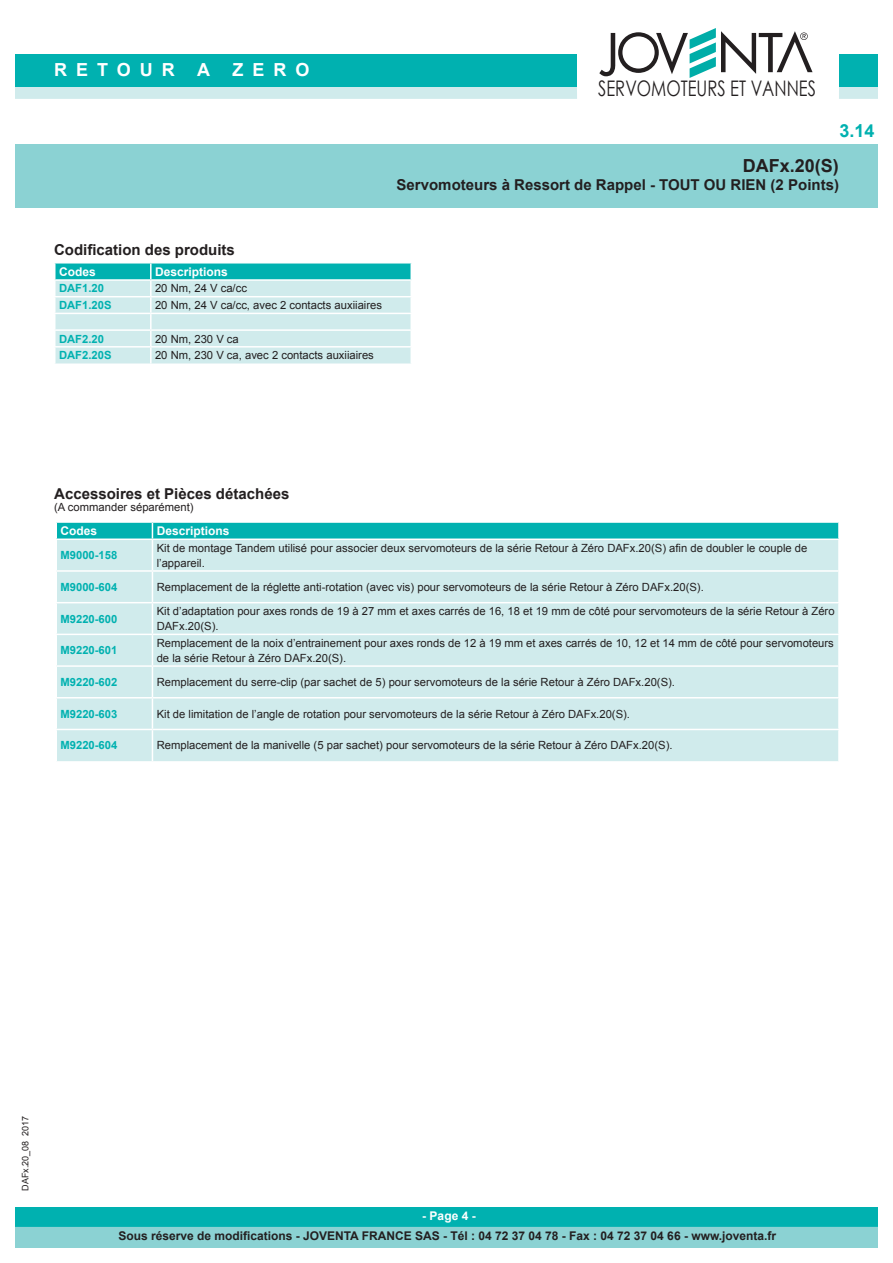
<style>
.page{position:relative;width:893px;height:1263px;background:#fff}
.page>*{position:absolute;margin:0;border:0;box-sizing:border-box;transform-origin:0 0}
.t1{font:21.45px "Century Gothic";color:#231f20;scale:.77 1}
.t2{font:700 18px "Arial";letter-spacing:.5em;color:#fff}
.t3{font:700 18px "Arial";color:#231f20}
.t4{font:700 18px "Arial";color:#00b1b0}
.t5{font:700 15px "Arial";color:#231f20}
.t6{font:700 12px "Arial";color:#231f20}
.t7{font:700 12px "Arial";color:#fff}
.t8{font:11.25px/15px "Arial";color:#231f20}
.t9{font:700 11.25px "Arial";color:#00b1b0}
.t10{font:9px "Arial";color:#231f20}
</style>
<div class="page">
<div style="left:839px;top:86px;width:54px;height:13px;background:#d0ebec"></div>
<div style="left:0;top:1208px;width:893px;height:19px;background:#00b1b0"></div>
<div style="left:0;top:1227px;width:893px;height:36px;background:#8bd2d3"></div>
<div style="left:839px;top:54px;width:54px;height:32px;background:#00b1b0"></div>
<svg style="left:16px;top:86px;width:561px;height:13px;background:#c0e6e7"></svg>
<div style="left:0;top:54px;width:577px;height:32px;background:#00b1b0"></div>
<div style="left:0;top:145px;width:893px;height:63px;background:#8bd2d3"></div>
<svg style="left:599px;top:28px;width:213px;height:50px"></svg>
<div style="left:57px;top:540px;width:781px;height:221px;background:#d0ebec"></div>
<div style="left:56px;top:522px;width:783px;height:16px;background:#00b1b0"></div>
<hr style="left:56px;top:570px;width:96px;height:2px;background:#fff">
<hr style="left:56px;top:602px;width:96px;height:1px;background:#fff">
<hr style="left:56px;top:634px;width:96px;height:1px;background:#fff">
<hr style="left:56px;top:665px;width:96px;height:2px;background:#fff">
<hr style="left:56px;top:697px;width:96px;height:1px;background:#fff">
<hr style="left:56px;top:729px;width:96px;height:1px;background:#fff">
<hr style="left:152px;top:540px;width:1px;height:30px;background:#fff">
<hr style="left:152px;top:572px;width:1px;height:30px;background:#fff">
<hr style="left:152px;top:603px;width:1px;height:31px;background:#fff">
<hr style="left:152px;top:635px;width:1px;height:30px;background:#fff">
<hr style="left:152px;top:667px;width:1px;height:30px;background:#fff">
<hr style="left:152px;top:698px;width:1px;height:31px;background:#fff">
<hr style="left:152px;top:730px;width:1px;height:31px;background:#fff">
<hr style="left:152px;top:570px;width:688px;height:2px;background:#fff">
<hr style="left:152px;top:602px;width:688px;height:1px;background:#fff">
<hr style="left:152px;top:634px;width:688px;height:1px;background:#fff">
<hr style="left:152px;top:665px;width:688px;height:2px;background:#fff">
<hr style="left:152px;top:697px;width:688px;height:1px;background:#fff">
<hr style="left:152px;top:729px;width:688px;height:1px;background:#fff">
<svg style="left:54px;top:263px;width:358px;height:100px;background:#b3e3e4"></svg>
<hr style="left:151px;top:346px;width:261px;height:2px;background:#fff">
<div style="left:0;top:0;width:893px;height:1263px;border:15px solid #fff"></div>
<h2 class="t2" style="left:54px;top:57px;width:257px">RETOUR A ZERO</h2>
<h1 class="t1" style="left:598px;top:74px;width:284px">SERVOMOTEURS ET VANNES</h1>
<h2 class="t4" style="left:839px;top:118px;width:37px">3.14</h2>
<h2 class="t3" style="left:743px;top:153px;width:98px">DAFx.20(S)</h2>
<h3 class="t5" style="left:397px;top:175px;width:444px">Servomoteurs à Ressort de Rappel - TOUT OU RIEN (2 Points)</h3>
<h3 class="t5" style="left:54px;top:239px;width:182px">Codification des produits</h3>
<p class="t7" style="left:59px;top:263px;width:38px">Codes</p>
<p class="t7" style="left:155px;top:263px;width:74px">Descriptions</p>
<p class="t9" style="left:59px;top:281px;width:47px">DAF1.20</p>
<p class="t8" style="left:155px;top:281px;width:93px">20 Nm, 24 V ca/cc</p>
<p class="t9" style="left:59px;top:297px;width:54px">DAF1.20S</p>
<p class="t8" style="left:155px;top:298px;width:228px">20 Nm, 24 V ca/cc, avec 2 contacts auxiiaires</p>
<p class="t9" style="left:59px;top:331px;width:47px">DAF2.20</p>
<p class="t8" style="left:155px;top:331px;width:85px">20 Nm, 230 V ca</p>
<p class="t9" style="left:59px;top:347px;width:54px">DAF2.20S</p>
<p class="t8" style="left:155px;top:348px;width:220px">20 Nm, 230 V ca, avec 2 contacts auxiiaires</p>
<h3 class="t5" style="left:54px;top:483px;width:237px">Accessoires et Pièces détachées</h3>
<p class="t8" style="left:54px;top:499px;width:141px">(A commander séparément)</p>
<p class="t7" style="left:61px;top:522px;width:38px">Codes</p>
<p class="t7" style="left:157px;top:522px;width:74px">Descriptions</p>
<p class="t9" style="left:61px;top:547px;width:58px">M9000-158</p>
<p class="t8" style="left:157px;top:540px;width:652px">Kit de montage Tandem utilisé pour associer deux servomoteurs de la série Retour à Zéro DAFx.20(S) afin de doubler le couple de l’appareil.</p>
<p class="t9" style="left:61px;top:579px;width:58px">M9000-604</p>
<p class="t8" style="left:157px;top:579px;width:549px">Remplacement de la réglette anti-rotation (avec vis) pour servomoteurs de la série Retour à Zéro DAFx.20(S).</p>
<p class="t9" style="left:61px;top:611px;width:58px">M9220-600</p>
<p class="t8" style="left:157px;top:604px;width:679px">Kit d’adaptation pour axes ronds de 19 à 27 mm et axes carrés de 16, 18 et 19 mm de côté pour servomoteurs de la série Retour à Zéro<br>DAFx.20(S).</p>
<p class="t9" style="left:61px;top:642px;width:58px">M9220-601</p>
<p class="t8" style="left:157px;top:635px;width:679px">Remplacement de la noix d’entrainement pour axes ronds de 12 à 19 mm et axes carrés de 10, 12 et 14 mm de côté pour servomoteurs de la série Retour à Zéro DAFx.20(S).</p>
<p class="t9" style="left:61px;top:674px;width:58px">M9220-602</p>
<p class="t8" style="left:157px;top:674px;width:520px">Remplacement du serre-clip (par sachet de 5) pour servomoteurs de la série Retour à Zéro DAFx.20(S).</p>
<p class="t9" style="left:61px;top:706px;width:58px">M9220-603</p>
<p class="t8" style="left:157px;top:706px;width:475px">Kit de limitation de l’angle de rotation pour servomoteurs de la série Retour à Zéro DAFx.20(S).</p>
<p class="t9" style="left:61px;top:737px;width:58px">M9220-604</p>
<p class="t8" style="left:157px;top:738px;width:517px">Remplacement de la manivelle (5 par sachet) pour servomoteurs de la série Retour à Zéro DAFx.20(S).</p>
<p class="t10" style="left:19px;top:1191px;width:77px;rotate:-90deg">DAFx.20_08 2017</p>
<p class="t7" style="left:422px;top:1207px;width:55px">- Page 4 -</p>
<p class="t6" style="left:118px;top:1227px;width:659px">Sous réserve de modifications - JOVENTA FRANCE SAS - Tél : 04 72 37 04 78 - Fax : 04 72 37 04 66 - www.joventa.fr</p>
</div>
